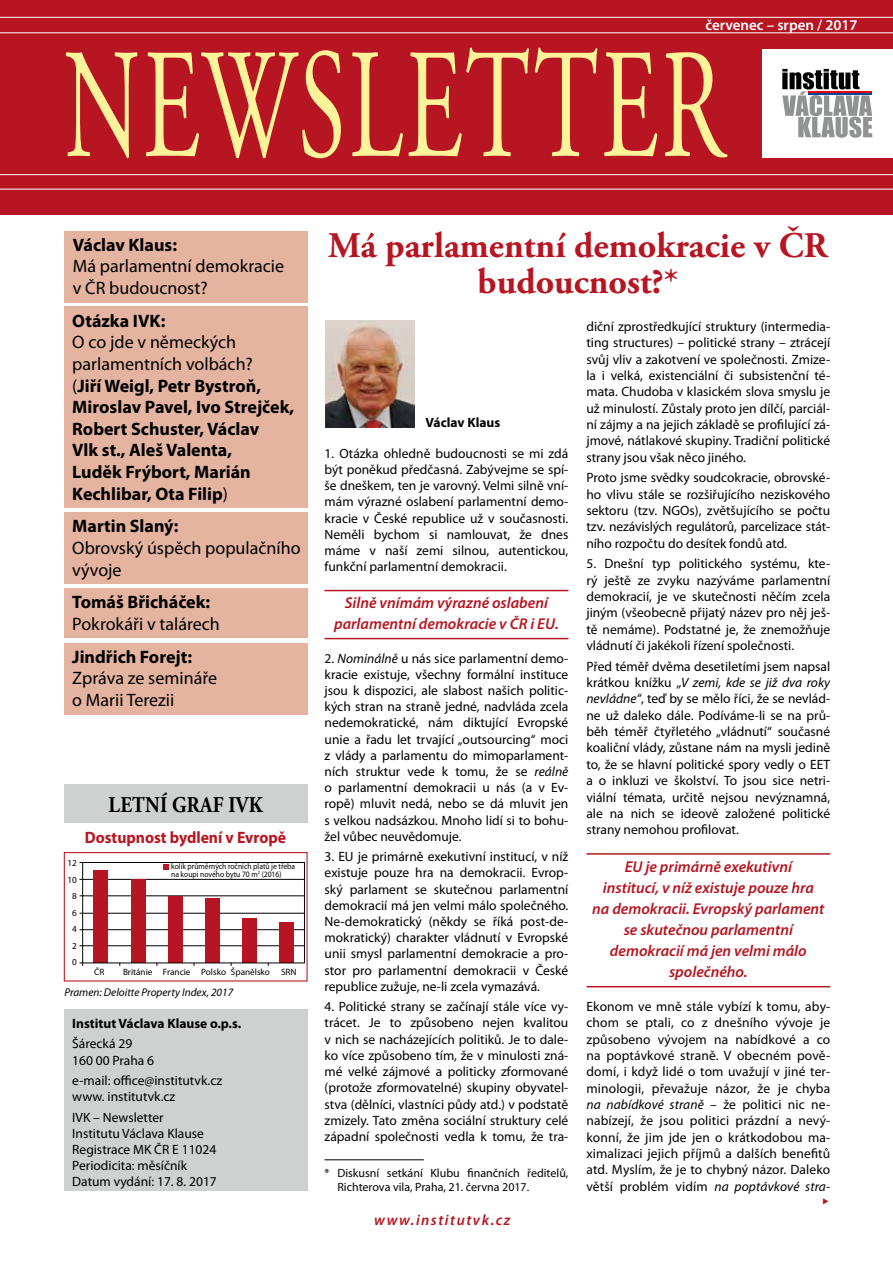
<style>
.page{position:relative;width:893px;height:1263px;background:#fff}
.page>*{position:absolute;margin:0;border:0;box-sizing:border-box;transform-origin:0 0}
.t1{font:156px "Adobe Garamond Pro";letter-spacing:.03em;color:#fdf39b;scale:.62 1}
.t2{font:700 36px/36px "Adobe Garamond Pro";color:#b61521;text-align:center}
.t3{font:700 22.5px "Adobe Garamond Pro";letter-spacing:.015em;color:#000;scale:.87 1}
.t4{font:700 18px/21.6px "Myriad Pro";color:#000}
.t5{font:18px/21.6px "Myriad Pro";color:#000}
.t6{font:700 16.5px "Myriad Pro";color:#b61521;scale:.95 1}
.t7{font:italic 600 15.75px/21.1px "Myriad Pro";color:#b61521;text-align:center}
.t8{font:600 15px "Myriad Pro";color:#fff}
.t9{font:italic 600 15px "Myriad Pro";letter-spacing:.1em;color:#b61521}
.t10{font:13.5px/16.2px "Myriad Pro";color:#000;text-align:justify}
.t11{font:700 13.5px "Myriad Pro";color:#000}
.t12{font:12px/13.5px "Myriad Pro";color:#000}
.t13{font:italic 11.25px "Myriad Pro";color:#000}
.t14{font:9.15px/16.5px "Myriad Pro";color:#000;text-align:center}
.t15{font:8.25px/7.5px "Myriad Pro";color:#000;scale:.92 1}
.s1{font-weight:400}
.s2{font-style:italic}
</style>
<div class="page">
<div style="left:0;top:0;width:893px;height:215px;background:#b61521"></div>
<div style="left:762px;top:50px;width:131px;height:108px;background:#fff"></div>
<svg style="left:782px;top:69px;width:90px;height:69px"></svg>
<hr style="left:808px;top:91px;width:64px;height:2px;background:#e3000f">
<hr style="left:808px;top:93px;width:64px;height:1px;background:#004799">
<hr style="left:0;top:17px;width:893px;height:1px;background:#fff">
<hr style="left:0;top:174px;width:893px;height:1px;background:#fff">
<hr style="left:0;top:33px;width:893px;height:1px;background:#fff">
<hr style="left:0;top:189px;width:893px;height:1px;background:#fff">
<div style="left:64px;top:307px;width:244px;height:201px;background:#e4b4a0"></div>
<div style="left:64px;top:231px;width:244px;height:72px;background:#e4b4a0"></div>
<div style="left:64px;top:1009px;width:244px;height:182px;background:#cfd0d0"></div>
<div style="left:64px;top:512px;width:244px;height:72px;background:#e4b4a0"></div>
<div style="left:64px;top:588px;width:244px;height:50px;background:#e4b4a0"></div>
<div style="left:64px;top:643px;width:244px;height:71px;background:#e4b4a0"></div>
<img style="left:326px;top:321px;width:89px;height:106px">
<hr style="left:325px;top:1159px;width:99px;height:1px;background:#000">
<hr style="left:325px;top:590px;width:243px;height:1px;background:#b61521">
<hr style="left:325px;top:638px;width:243px;height:1px;background:#b61521">
<hr style="left:586px;top:853px;width:244px;height:2px;background:#b61521">
<hr style="left:586px;top:986px;width:244px;height:1px;background:#b61521">
<div style="left:64px;top:784px;width:244px;height:39px;background:#cfd0d0"></div>
<div style="left:64px;top:852px;width:244px;height:129px;border:1px solid #b61521"></div>
<hr style="left:80px;top:895px;width:225px;height:1px;background:#000">
<hr style="left:80px;top:879px;width:225px;height:1px;background:#000">
<hr style="left:80px;top:913px;width:225px;height:1px;background:#000">
<hr style="left:80px;top:929px;width:225px;height:1px;background:#000">
<hr style="left:80px;top:945px;width:225px;height:1px;background:#000">
<div style="left:94px;top:870px;width:14px;height:93px;background:#b61521"></div>
<div style="left:131px;top:879px;width:15px;height:84px;background:#b61521"></div>
<div style="left:168px;top:896px;width:15px;height:67px;background:#b61521"></div>
<div style="left:205px;top:898px;width:15px;height:65px;background:#b61521"></div>
<div style="left:242px;top:919px;width:15px;height:44px;background:#b61521"></div>
<div style="left:279px;top:923px;width:15px;height:40px;background:#b61521"></div>
<div style="left:82px;top:862px;width:223px;height:101px;border:1px solid #000"></div>
<svg style="left:164px;top:864px;width:5px;height:6px"></svg>
<p class="t8" style="left:705px;top:17px;width:154px">červenec – srpen / 2017</p>
<h1 class="t1" style="left:64px;top:13px;width:1066px">NEWSLETTER</h1>
<h3 class="t4" style="left:73px;top:234px;width:106px">Václav Klaus:</h3>
<h3 class="t5" style="left:73px;top:256px;width:213px">Má parlamentní demokracie v ČR budoucnost?</h3>
<h3 class="t4" style="left:72px;top:310px;width:95px">Otázka IVK:</h3>
<h3 class="t4" style="left:72px;top:332px;width:223px"><span class="s1">O co jde v německých parlamentních volbách?<br>(</span>Jiří Weigl, Petr Bystroň,<br>Miroslav Pavel, Ivo Strejček,<br>Robert Schuster, Václav<br>Vlk st., Aleš Valenta,<br>Luděk Frýbort, Marián<br>Kechlibar, Ota Filip<span class="s1">)</span></h3>
<h3 class="t4" style="left:72px;top:516px;width:108px">Martin Slaný:</h3>
<h3 class="t5" style="left:72px;top:537px;width:230px">Obrovský úspěch populačního vývoje</h3>
<h3 class="t4" style="left:72px;top:591px;width:139px">Tomáš Břicháček:</h3>
<h3 class="t5" style="left:72px;top:613px;width:149px">Pokrokáři v talárech</h3>
<h3 class="t4" style="left:72px;top:646px;width:121px">Jindřich Forejt:</h3>
<h3 class="t5" style="left:72px;top:668px;width:146px">Zpráva ze semináře o Marii Terezii</h3>
<h3 class="t3" style="left:109px;top:792px;width:179px">LETNÍ GRAF IVK</h3>
<p class="t6" style="left:85px;top:828px;width:213px">Dostupnost bydlení v Evropě</p>
<p class="t14" style="left:68px;top:855px;width:11px">12<br>10<br>8<br>6<br>4<br>2<br>0</p>
<p class="t15" style="left:171px;top:863px;width:136px">kolik průměrných ročních platů je třeba na koupi nového bytu 70 m<sup>2</sup> (2016)</p>
<p class="t14" style="left:94px;top:963px;width:12px">ČR</p>
<p class="t14" style="left:123px;top:963px;width:175px">Británie Francie Polsko Španělsko SRN</p>
<p class="t13" style="left:64px;top:986px;width:170px">Pramen: Deloitte Property Index, 2017</p>
<p class="t11" style="left:72px;top:1016px;width:171px">Institut Václava Klause o.p.s.</p>
<p class="t10" style="left:72px;top:1036px;width:83px">Šárecká 29<br>160 00 Praha 6</p>
<p class="t10" style="left:72px;top:1072px;width:151px">e-mail: office@institutvk.cz www. institutvk.cz</p>
<p class="t10" style="left:72px;top:1109px;width:146px;text-align:left">IVK – Newsletter<br>Institutu Václava Klause<br>Registrace MK ČR E 11024<br>Periodicita: měsíčník<br>Datum vydání: 17. 8. 2017</p>
<h2 class="t2" style="left:328px;top:228px;width:501px">Má parlamentní demokracie v ČR budoucnost?*</h2>
<p class="t11" style="left:426px;top:415px;width:76px">Václav Klaus</p>
<p class="t10" style="left:325px;top:445px;width:245px">1. Otázka ohledně budoucnosti se mi zdá být poněkud předčasná. Zabývejme se spí&shy;še dneškem, ten je varovný. Velmi silně vní&shy;mám výrazné oslabení parlamentní demo&shy;kracie v České republice už v současnosti.<br>Neměli bychom si namlouvat, že dnes máme v naší zemi silnou, autentickou, funkční parlamentní demokracii.</p>
<p class="t7" style="left:334px;top:593px;width:226px">Silně vnímám výrazné oslabení parlamentní demokracie v ČR i EU.</p>
<p class="t10" style="left:325px;top:650px;width:245px">2. <span class="s2">Nominálně</span> u nás sice parlamentní demo&shy;kracie existuje, všechny formální instituce jsou k dispozici, ale slabost našich politic&shy;kých stran na straně jedné, nadvláda zcela nedemokratické, nám diktující Evropské unie a řadu let trvající „outsourcing“ moci z vlády a parlamentu do mimoparlament&shy;ních struktur vede k tomu, že se <span class="s2">reálně </span>o parlamentní demokracii u nás (a v Ev&shy;ropě) mluvit nedá, nebo se dá mluvit jen s velkou nadsázkou. Mnoho lidí si to bohu&shy;žel vůbec neuvědomuje.</p>
<p class="t10" style="left:325px;top:849px;width:245px">3. EU je primárně exekutivní institucí, v níž existuje pouze hra na demokracii. Evrop&shy;ský parlament se skutečnou parlamentní demokracií má jen velmi málo společného.<br>Ne-demokratický (někdy se říká post-de&shy;mokratický) charakter vládnutí v Evropské unii smysl parlamentní demokracie a pro&shy;stor pro parlamentní demokracii v České republice zužuje, ne-li zcela vymazává.</p>
<p class="t10" style="left:325px;top:999px;width:245px">4. Politické strany se začínají stále více vy&shy;trácet. Je to způsobeno nejen kvalitou v nich se nacházejících politiků. Je to dale&shy;ko více způsobeno tím, že v minulosti zná&shy;mé velké zájmové a politicky zformované (protože zformovatelné) skupiny obyvatel&shy;stva (dělníci, vlastníci půdy atd.) v podstatě zmizely. Tato změna sociální struktury celé západní společnosti vedla k tomu, že tra-</p>
<p class="t12" style="left:337px;top:1167px;width:233px;text-indent:-13px">* Diskusní setkání Klubu finančních ředitelů,<br>Richterova vila, Praha, 21. června 2017.</p>
<p class="t9" style="left:374px;top:1212px;width:138px">www.institutvk.cz</p>
<p class="t10" style="left:586px;top:318px;width:245px">diční zprostředkující struktury (intermedia&shy;ting structures) – politické strany – ztrácejí svůj vliv a zakotvení ve společnosti. Zmize&shy;la i velká, existenciální či subsistenční té&shy;mata. Chudoba v klasickém slova smyslu je už minulostí. Zůstaly proto jen dílčí, parciál&shy;ní zájmy a na jejich základě se profilující zá&shy;jmové, nátlakové skupiny. Tradiční politické strany jsou však něco jiného.</p>
<p class="t10" style="left:586px;top:470px;width:245px">Proto jsme svědky soudcokracie, obrovské&shy;ho vlivu stále se rozšiřujícího neziskového sektoru (tzv. NGOs), zvětšujícího se počtu tzv. nezávislých regulátorů, parcelizace stát&shy;ního rozpočtu do desítek fondů atd.</p>
<p class="t10" style="left:586px;top:556px;width:245px">5. Dnešní typ politického systému, kte&shy;rý ještě ze zvyku nazýváme parlamentní demokracií, je ve skutečnosti něčím zcela jiným (všeobecně přijatý název pro něj ješ&shy;tě nemáme). Podstatné je, že znemožňuje vládnutí či jakékoli řízení společnosti.</p>
<p class="t10" style="left:586px;top:658px;width:245px">Před téměř dvěma desetiletími jsem napsal krátkou knížku <span class="s2">„V zemi, kde se již dva roky nevládne“</span>, teď by se mělo říci, že se nevlád&shy;ne už daleko dále. Podíváme-li se na prů&shy;běh téměř čtyřletého „vládnutí“ současné koaliční vlády, zůstane nám na mysli jedině to, že se hlavní politické spory vedly o EET a o inkluzi ve školství. To jsou sice netri&shy;viální témata, určitě nejsou nevýznamná, ale na nich se ideově založené politické strany nemohou profilovat.</p>
<p class="t7" style="left:592px;top:856px;width:234px">EU je primárně exekutivní<br>institucí, v níž existuje pouze hra<br>na demokracii. Evropský parlament se skutečnou parlamentní demokracií má jen velmi málo společného.</p>
<p class="t10" style="left:586px;top:998px;width:245px">Ekonom ve mně stále vybízí k tomu, aby&shy;chom se ptali, co z dnešního vývoje je způsobeno vývojem na nabídkové a co na poptávkové straně. V obecném pově&shy;domí, i když lidé o tom uvažují v jiné ter&shy;minologii, převažuje názor, že je chyba <span class="s2">na nabídkové straně</span> – že politici nic ne&shy;nabízejí, že jsou politici prázdní a nevý&shy;konní, že jim jde jen o krátkodobou ma&shy;ximalizaci jejich příjmů a dalších benefitů atd. Myslím, že je to chybný názor. Daleko větší problém vidím <span class="s2">na poptávkové stra-</span></p>
</div>
